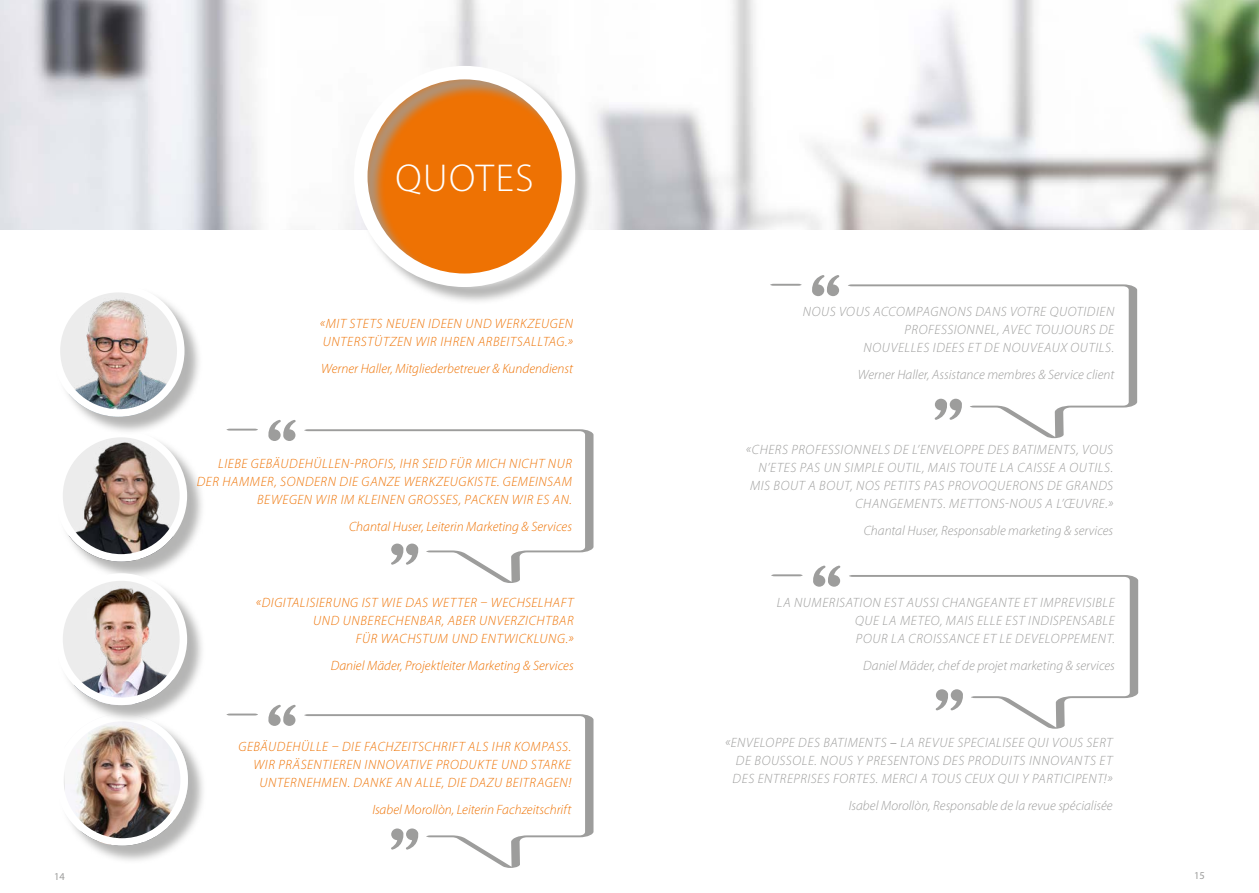
<style>
.page{position:relative;width:1259px;height:893px;background:#fff}
.page>*{position:absolute;margin:0;border:0;box-sizing:border-box;transform-origin:0 0}
.t1{font:300 39px "Myriad Pro";letter-spacing:.04em;color:#fff}
.t2{font:italic 300 13.5px/18px "Myriad Pro";letter-spacing:.035em;color:#9d9d9c;text-align:right}
.t3{font:italic 300 13.5px/18px "Myriad Pro";letter-spacing:.04em;color:#ee7203;text-align:right}
.t4{font:italic 300 13.5px "Myriad Pro";letter-spacing:.005em;color:#9d9d9c}
.t5{font:italic 300 13.5px "Myriad Pro";letter-spacing:.005em;color:#ee7203}
.t6{font:italic 300 13.5px "Myriad Pro";color:#ee7203}
.t7{font:10.5px "Myriad Pro";color:#9d9d9c}
.s1{font-weight:400;font-style:normal}
</style>
<div class="page">
<img style="left:0;top:0;width:1259px;height:230px">
<svg style="left:812px;top:275px;width:27px;height:21px"></svg>
<svg style="left:848px;top:284px;width:290px;height:155px"></svg>
<svg style="left:770px;top:283px;width:32px;height:3px"></svg>
<div style="left:58px;top:433px;width:148px;height:147px;background:#9d9d9c;opacity:.75"></div>
<img style="left:58px;top:435px;width:128px;height:127px">
<div style="left:55px;top:430px;width:132px;height:132px;border:8px solid #fff;border-radius:50%"></div>
<svg style="left:268px;top:420px;width:28px;height:21px"></svg>
<svg style="left:304px;top:429px;width:290px;height:154px"></svg>
<svg style="left:226px;top:428px;width:32px;height:3px"></svg>
<div style="left:55px;top:288px;width:148px;height:147px;background:#9d9d9c;opacity:.75"></div>
<img style="left:55px;top:291px;width:128px;height:126px">
<div style="left:53px;top:285px;width:131px;height:132px;border:8px solid #fff;border-radius:50%"></div>
<div style="left:59px;top:717px;width:147px;height:147px;background:#9d9d9c;opacity:.75"></div>
<img style="left:65px;top:724px;width:123px;height:122px">
<div style="left:56px;top:714px;width:132px;height:132px;border:8px solid #fff;border-radius:50%"></div>
<svg style="left:268px;top:705px;width:28px;height:21px"></svg>
<svg style="left:304px;top:714px;width:290px;height:154px"></svg>
<svg style="left:226px;top:713px;width:32px;height:3px"></svg>
<div style="left:58px;top:576px;width:148px;height:148px;background:#9d9d9c;opacity:.75"></div>
<img style="left:58px;top:580px;width:129px;height:125px">
<div style="left:55px;top:573px;width:132px;height:132px;border:8px solid #fff;border-radius:50%"></div>
<svg style="left:813px;top:565px;width:27px;height:22px"></svg>
<svg style="left:849px;top:575px;width:290px;height:154px"></svg>
<svg style="left:771px;top:574px;width:32px;height:3px"></svg>
<div style="left:357px;top:69px;width:236px;height:237px;background:#9d9d9c;opacity:.75"></div>
<div style="left:354px;top:66px;width:221px;height:221px;border:14px solid #fff;border-radius:50%"></div>
<h1 class="t1" style="left:395px;top:155px;width:140px">QUOTES</h1>
<p class="t3" style="left:320px;top:315px;width:254px;text-align:left">«MIT STETS NEUEN IDEEN UND WERKZEUGEN<br>UNTERSTÜTZEN WIR IHREN ARBEITSALLTAG.»</p>
<p class="t5" style="left:321px;top:361px;width:253px">Werner Haller, Mitgliederbetreuer &amp; Kundendienst</p>
<p class="t3" style="left:197px;top:454px;width:377px">LIEBE GEBÄUDEHÜLLEN-PROFIS, IHR SEID FÜR MICH NICHT NUR<br>DER HAMMER, SONDERN DIE GANZE WERKZEUGKISTE. GEMEINSAM<br>BEWEGEN WIR IM KLEINEN GROSSES, PACKEN WIR ES AN.</p>
<p class="t6" style="left:349px;top:518px;width:224px">Chantal Huser, Leiterin Marketing &amp; Services</p>
<p class="t3" style="left:256px;top:594px;width:319px">«DIGITALISIERUNG IST WIE DAS WETTER – WECHSELHAFT<br>UND UNBERECHENBAR, ABER UNVERZICHTBAR<br>FÜR WACHSTUM UND ENTWICKLUNG.»</p>
<p class="t5" style="left:331px;top:658px;width:244px">Daniel Mäder, Projektleiter Marketing &amp; Services</p>
<p class="t3" style="left:239px;top:738px;width:334px">GEBÄUDEHÜLLE – DIE FACHZEITSCHRIFT ALS IHR KOMPASS.<br>WIR PRÄSENTIEREN INNOVATIVE PRODUKTE UND STARKE<br>UNTERNEHMEN. DANKE AN ALLE, DIE DAZU BEITRAGEN!</p>
<p class="t6" style="left:372px;top:802px;width:200px">Isabel Morollòn, Leiterin Fachzeitschrift</p>
<p class="t2" style="left:803px;top:303px;width:313px">NOUS VOUS ACCOMPAGNONS DANS VOTRE QUOTIDIEN<br>PROFESSIONNEL, AVEC TOUJOURS DE<br>NOUVELLES IDEES ET DE NOUVEAUX OUTILS.</p>
<p class="t4" style="left:858px;top:367px;width:258px">Werner Haller, Assistance membres &amp; Service client</p>
<p class="t2" style="left:746px;top:441px;width:369px">«CHERS PROFESSIONNELS DE L’ENVELOPPE DES BATIMENTS, VOUS N’ETES PAS UN SIMPLE OUTIL, MAIS TOUTE LA CAISSE A OUTILS.<br>MIS BOUT A BOUT, NOS PETITS PAS PROVOQUERONS DE GRANDS CHANGEMENTS. METTONS-NOUS A L’ŒUVRE.»</p>
<p class="t4" style="left:863px;top:523px;width:251px">Chantal Huser, Responsable marketing &amp; services</p>
<p class="t2" style="left:855px;top:594px;width:261px;text-align:justify;text-indent:-78px">LA NUMERISATION EST AUSSI CHANGEANTE ET IMPREVISIBLE QUE LA METEO, MAIS ELLE EST INDISPENSABLE POUR LA CROISSANCE ET LE DEVELOPPEMENT.</p>
<p class="t4" style="left:863px;top:658px;width:253px">Daniel Mäder, chef de projet marketing &amp; services</p>
<p class="t2" style="left:732px;top:733px;width:381px;text-align:justify;text-indent:-8px">«ENVELOPPE DES BATIMENTS <span class="s1">–</span> LA REVUE SPECIALISEE QUI VOUS SERT DE BOUSSOLE. NOUS Y PRESENTONS DES PRODUITS INNOVANTS ET DES ENTREPRISES FORTES. MERCI A TOUS CEUX QUI Y PARTICIPENT!»</p>
<p class="t4" style="left:849px;top:797px;width:265px">Isabel Morollòn, Responsable de la revue spécialisée</p>
<p class="t7" style="left:54px;top:870px;width:12px">14</p>
<p class="t7" style="left:1194px;top:869px;width:12px">15</p>
</div>
